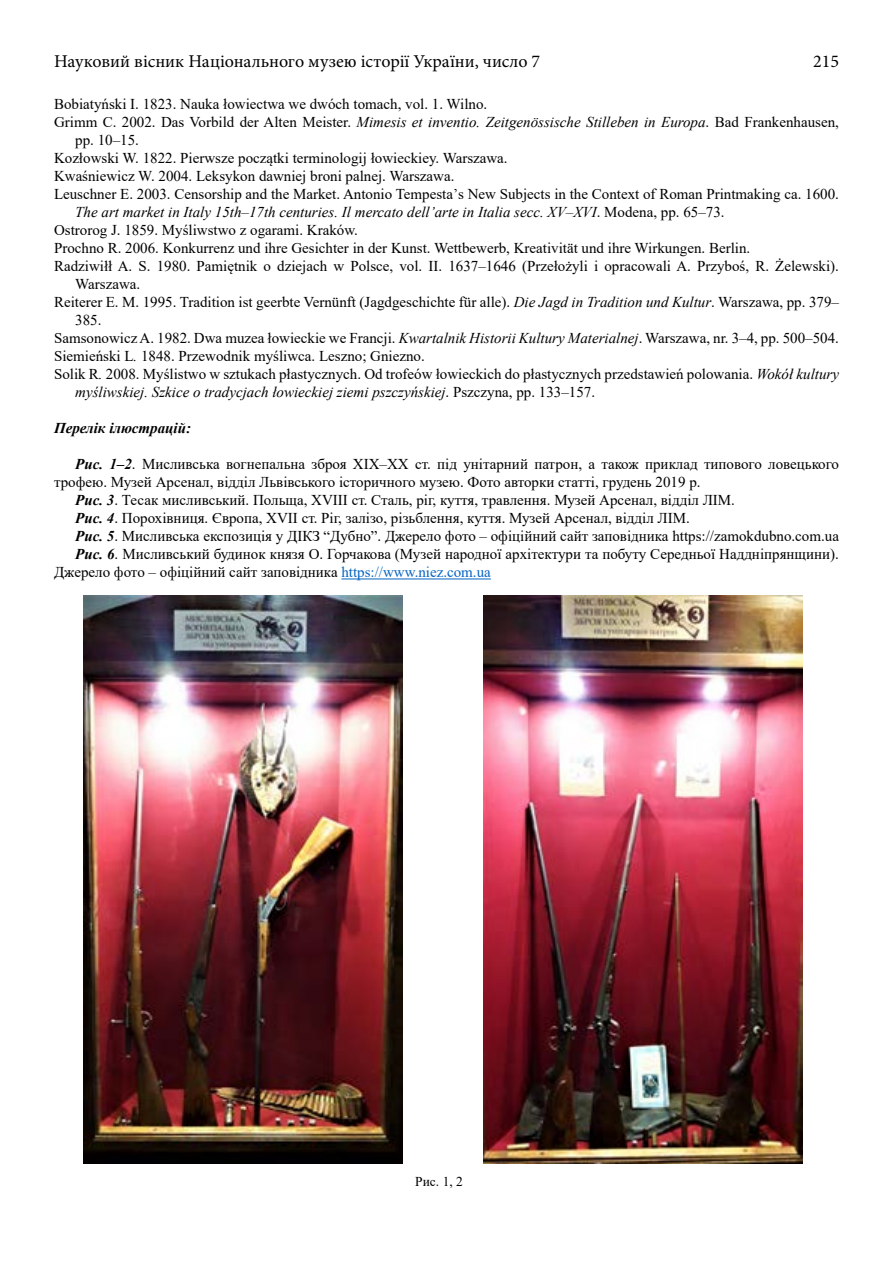
<style>
.page{position:relative;width:893px;height:1263px;background:#fff}
.page>*{position:absolute;margin:0;border:0;box-sizing:border-box;transform-origin:0 0}
.t1{font:18px "Minion Pro";color:#000}
.t2{font:15px "Times New Roman";color:#000}
.t3{font:italic 15px "Times New Roman";color:#000}
.t4{font:italic 700 15px "Times New Roman";color:#000}
.t5{font:13.5px "Times New Roman";color:#000}
.s1{font-style:italic}
.s2{font-style:normal}
.s3{font-weight:700;font-style:italic}
.s4{color:#0563c1}
</style>
<div class="page">
<hr style="left:341px;top:579px;width:150px;height:1px;background:#0563c1">
<img style="left:83px;top:595px;width:319px;height:568px">
<img style="left:483px;top:595px;width:319px;height:568px">
<p class="t1" style="left:54px;top:49px;width:488px">Науковий вісник Національного музею історії України, число 7</p>
<p class="t1" style="left:813px;top:49px;width:27px">215</p>
<p class="t2" style="left:54px;top:94px;width:435px">Bobiatyński I. 1823. Nauka łowiectwa we dwóch tomach, vol. 1. Wilno.</p>
<p class="t2" style="left:54px;top:112px;width:786px">Grimm C. 2002. Das Vorbild der Alten Meister. <span class="s1">Mimesis et inventio. Zeitgenössische Stilleben in Europa</span>. Bad Frankenhausen,</p>
<p class="t2" style="left:75px;top:130px;width:65px">pp. 10–15.</p>
<p class="t2" style="left:54px;top:148px;width:455px">Kozłowski W. 1822. Pierwsze początki terminologij łowieckiey. Warszawa.</p>
<p class="t2" style="left:54px;top:166px;width:402px">Kwaśniewicz W. 2004. Leksykon dawniej broni palnej. Warszawa.</p>
<p class="t2" style="left:54px;top:184px;width:786px">Leuschner E. 2003. Censorship and the Market. Antonio Tempestaʼs New Subjects in the Context of Roman Printmaking ca. 1600.</p>
<p class="t3" style="left:75px;top:202px;width:651px">The art market in Italy 15th–17th centuries. Il mercato dellʼarte in Italia secc. XV–XVI<span class="s2">. Modena, pp. 65–73.</span></p>
<p class="t2" style="left:54px;top:220px;width:305px">Ostrorog J. 1859. Myśliwstwo z ogarami. Kraków.</p>
<p class="t2" style="left:54px;top:238px;width:698px">Prochno R. 2006. Konkurrenz und ihre Gesichter in der Kunst. Wettbewerb, Kreativität und ihre Wirkungen. Berlin.</p>
<p class="t2" style="left:54px;top:256px;width:786px">Radziwiłł A. S. 1980. Pamiętnik o dziejach w Polsce, vol. II. 1637–1646 (Przełożyli i opracowali A. Przyboś, R. Żelewski).</p>
<p class="t2" style="left:75px;top:274px;width:67px">Warszawa.</p>
<p class="t2" style="left:54px;top:292px;width:786px">Reiterer E. M. 1995. Tradition ist geerbte Vernünft (Jagdgeschichte für alle). <span class="s1">Die Jagd in Tradition und Kultur</span>. Warszawa, pp. 379–</p>
<p class="t2" style="left:75px;top:310px;width:28px">385.</p>
<p class="t2" style="left:54px;top:328px;width:786px">Samsonowicz A. 1982. Dwa muzea łowieckie we Francji. <span class="s1">Kwartalnik Historii Kultury Materialnej</span>. Warszawa, nr. 3–4, pp. 500–504.</p>
<p class="t2" style="left:54px;top:346px;width:372px">Siemieński L<span class="s1">.</span> 1848. Przewodnik myśliwca. Leszno; Gniezno.</p>
<p class="t2" style="left:54px;top:364px;width:786px">Solik R<span class="s1">.</span> 2008. Myślistwo w sztukach płastycznych. Od trofeów łowieckich do płastycznych przedstawień polowania. <span class="s1">Wokół kultury</span></p>
<p class="t3" style="left:75px;top:382px;width:521px">myśliwskiej. Szkice o tradycjach łowieckiej ziemi pszczyńskiej<span class="s2">. Pszczyna, pp. 133–157.</span></p>
<p class="t4" style="left:54px;top:418px;width:139px">Перелік ілюстрацій:</p>
<p class="t2" style="left:75px;top:454px;width:765px"><span class="s3">Рис. 1–2</span>. Мисливська вогнепальна зброя ХІХ–ХХ ст. під унітарний патрон, а також приклад типового ловецького</p>
<p class="t2" style="left:54px;top:472px;width:648px">трофею. Музей Арсенал, відділ Львівського історичного музею. Фото авторки статті, грудень 2019 р.</p>
<p class="t2" style="left:75px;top:490px;width:661px"><span class="s3">Рис. 3</span>. Тесак мисливський. Польща, ХVІІІ ст. Сталь, ріг, куття, травлення. Музей Арсенал, відділ ЛІМ.</p>
<p class="t2" style="left:75px;top:508px;width:616px"><span class="s3">Рис. 4</span>. Порохівниця. Європа, ХVІІ ст. Ріг, залізо, різьблення, куття. Музей Арсенал, відділ ЛІМ.</p>
<p class="t2" style="left:75px;top:526px;width:765px"><span class="s3">Рис. 5</span>. Мисливська експозиція у ДІКЗ “Дубно”. Джерело фото – офіційний сайт заповідника https://zamokdubno.com.ua</p>
<p class="t2" style="left:75px;top:544px;width:765px"><span class="s3">Рис. 6</span>. Мисливський будинок князя О. Горчакова (Музей народної архітектури та побуту Середньої Наддніпрянщини).</p>
<p class="t2" style="left:54px;top:562px;width:438px">Джерело фото – офіційний сайт заповідника <span class="s4">https://www.niez.com.ua</span></p>
<p class="t5" style="left:415px;top:1172px;width:49px">Рис. 1, 2</p>
</div>
